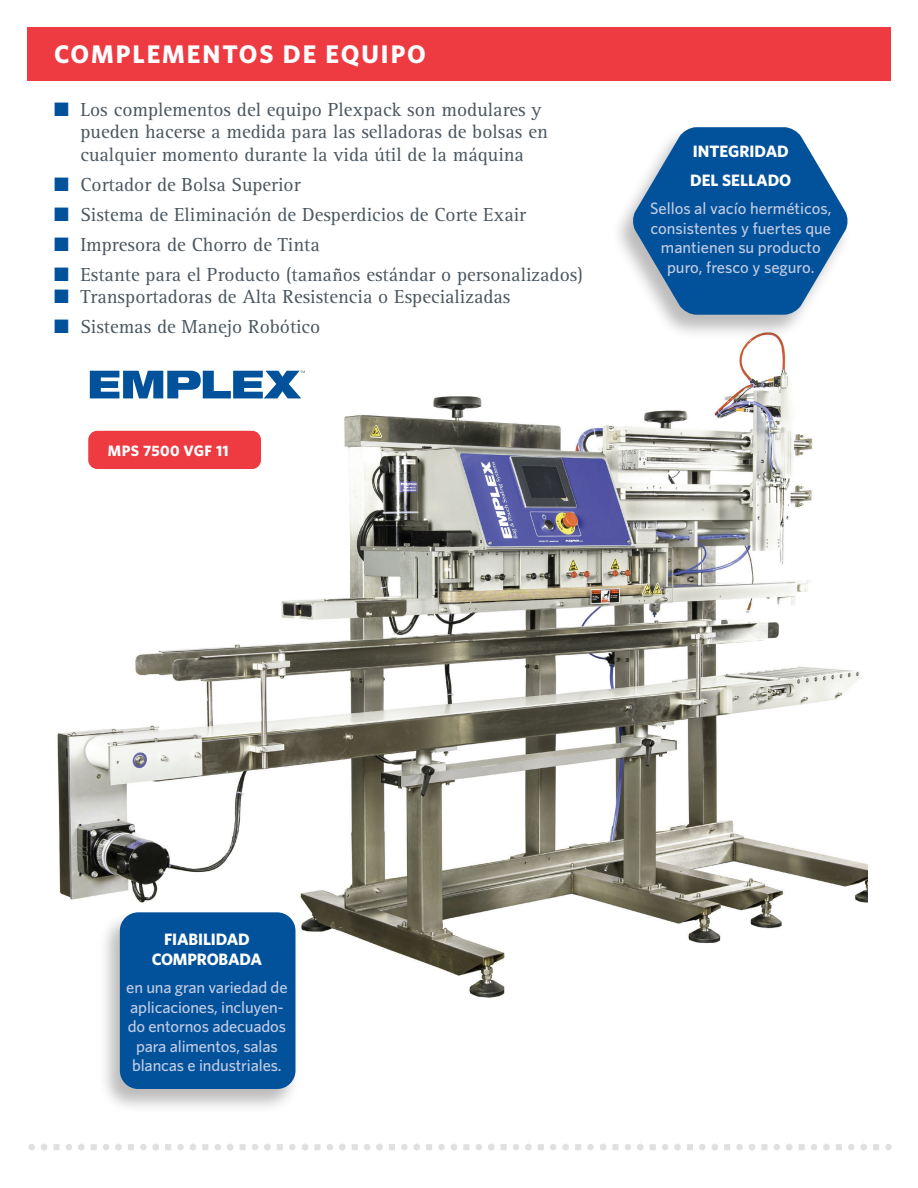
<style>
.page{position:relative;width:918px;height:1188px;background:#fff}
.page>*{position:absolute;margin:0;border:0;box-sizing:border-box;transform-origin:0 0}
.t1{font:700 25.5px "Whitney";letter-spacing:.075em;color:#fff}
.t2{font:19.5px/22.5px "Rotis Serif";color:#4b565f}
.t3{font:500 16.5px/19.5px "Whitney";letter-spacing:-.01em;color:#c3cbe4;text-align:center}
.t4{font:700 16.5px/28.5px "Whitney";letter-spacing:-.01em;color:#fff}
.t5{font:700 15.15px "Whitney";letter-spacing:.025em;color:#fff}
.s1{color:#01529a}
</style>
<div class="page">
<img style="left:57px;top:340px;width:811px;height:658px">
<div style="left:28px;top:1144px;width:7px;height:6px;background:#e0e0e0;border-radius:50%"></div>
<svg style="left:41px;top:1143px;width:6px;height:8px"></svg>
<div style="left:53px;top:1144px;width:7px;height:6px;background:#e0e0e0"></div>
<svg style="left:66px;top:1144px;width:6px;height:6px"></svg>
<svg style="left:78px;top:1143px;width:7px;height:8px"></svg>
<svg style="left:91px;top:1144px;width:6px;height:6px"></svg>
<svg style="left:103px;top:1144px;width:6px;height:6px"></svg>
<svg style="left:115px;top:1143px;width:7px;height:8px"></svg>
<svg style="left:128px;top:1144px;width:6px;height:6px"></svg>
<div style="left:140px;top:1144px;width:7px;height:6px;background:#e0e0e0;border-radius:50%"></div>
<svg style="left:153px;top:1143px;width:6px;height:8px"></svg>
<svg style="left:165px;top:1144px;width:6px;height:6px"></svg>
<div style="left:177px;top:1144px;width:7px;height:6px;background:#e0e0e0;border-radius:50%"></div>
<svg style="left:190px;top:1143px;width:6px;height:8px"></svg>
<svg style="left:202px;top:1144px;width:6px;height:6px"></svg>
<svg style="left:215px;top:1144px;width:6px;height:6px"></svg>
<svg style="left:227px;top:1143px;width:6px;height:8px"></svg>
<svg style="left:240px;top:1144px;width:6px;height:6px"></svg>
<svg style="left:252px;top:1144px;width:6px;height:6px"></svg>
<svg style="left:264px;top:1143px;width:7px;height:8px"></svg>
<svg style="left:277px;top:1144px;width:6px;height:6px"></svg>
<svg style="left:289px;top:1144px;width:6px;height:6px"></svg>
<svg style="left:302px;top:1143px;width:6px;height:8px"></svg>
<div style="left:314px;top:1144px;width:7px;height:6px;background:#e0e0e0"></div>
<svg style="left:327px;top:1144px;width:6px;height:6px"></svg>
<svg style="left:339px;top:1143px;width:7px;height:8px"></svg>
<svg style="left:352px;top:1144px;width:6px;height:6px"></svg>
<svg style="left:364px;top:1144px;width:6px;height:6px"></svg>
<svg style="left:376px;top:1143px;width:7px;height:8px"></svg>
<svg style="left:389px;top:1144px;width:6px;height:6px"></svg>
<div style="left:401px;top:1144px;width:7px;height:6px;background:#e0e0e0;border-radius:50%"></div>
<svg style="left:414px;top:1143px;width:6px;height:8px"></svg>
<svg style="left:426px;top:1144px;width:6px;height:6px"></svg>
<div style="left:438px;top:1144px;width:7px;height:6px;background:#e0e0e0;border-radius:50%"></div>
<svg style="left:451px;top:1143px;width:6px;height:8px"></svg>
<svg style="left:463px;top:1144px;width:6px;height:6px"></svg>
<svg style="left:476px;top:1144px;width:6px;height:6px"></svg>
<svg style="left:488px;top:1143px;width:6px;height:8px"></svg>
<svg style="left:501px;top:1144px;width:6px;height:6px"></svg>
<svg style="left:513px;top:1144px;width:6px;height:6px"></svg>
<svg style="left:525px;top:1143px;width:7px;height:8px"></svg>
<svg style="left:538px;top:1144px;width:6px;height:6px"></svg>
<div style="left:550px;top:1144px;width:7px;height:6px;background:#e0e0e0;border-radius:50%"></div>
<svg style="left:562px;top:1143px;width:7px;height:8px"></svg>
<svg style="left:575px;top:1144px;width:6px;height:6px"></svg>
<div style="left:587px;top:1144px;width:7px;height:6px;background:#e0e0e0;border-radius:50%"></div>
<svg style="left:600px;top:1143px;width:6px;height:8px"></svg>
<div style="left:612px;top:1144px;width:7px;height:6px;background:#e0e0e0"></div>
<svg style="left:625px;top:1144px;width:6px;height:6px"></svg>
<svg style="left:637px;top:1143px;width:7px;height:8px"></svg>
<svg style="left:650px;top:1144px;width:6px;height:6px"></svg>
<svg style="left:662px;top:1144px;width:6px;height:6px"></svg>
<svg style="left:674px;top:1143px;width:7px;height:8px"></svg>
<svg style="left:687px;top:1144px;width:6px;height:6px"></svg>
<div style="left:699px;top:1144px;width:7px;height:6px;background:#e0e0e0;border-radius:50%"></div>
<svg style="left:712px;top:1143px;width:6px;height:8px"></svg>
<svg style="left:724px;top:1144px;width:6px;height:6px"></svg>
<div style="left:736px;top:1144px;width:7px;height:6px;background:#e0e0e0;border-radius:50%"></div>
<svg style="left:749px;top:1144px;width:6px;height:7px"></svg>
<svg style="left:761px;top:1144px;width:6px;height:6px"></svg>
<svg style="left:774px;top:1144px;width:6px;height:6px"></svg>
<svg style="left:786px;top:1143px;width:6px;height:8px"></svg>
<svg style="left:799px;top:1144px;width:6px;height:6px"></svg>
<svg style="left:811px;top:1144px;width:6px;height:6px"></svg>
<svg style="left:823px;top:1143px;width:7px;height:8px"></svg>
<svg style="left:836px;top:1144px;width:6px;height:6px"></svg>
<div style="left:848px;top:1144px;width:7px;height:6px;background:#e0e0e0;border-radius:50%"></div>
<svg style="left:860px;top:1143px;width:7px;height:8px"></svg>
<svg style="left:873px;top:1144px;width:6px;height:6px"></svg>
<div style="left:885px;top:1144px;width:7px;height:6px;background:#e0e0e0;border-radius:50%"></div>
<div style="left:27px;top:27px;width:864px;height:53px;background:#ee3a41"></div>
<div style="left:611px;top:126px;width:241px;height:214px;background:#231f20;opacity:.3"></div>
<svg style="left:632px;top:127px;width:216px;height:188px"></svg>
<svg style="left:90px;top:371px;width:215px;height:27px"></svg>
<div style="left:88px;top:431px;width:173px;height:38px;background:#ee3a41;border-radius:9px"></div>
<div style="left:98px;top:911px;width:202px;height:203px;background:#231f20;opacity:.3"></div>
<div style="left:120px;top:912px;width:175px;height:177px;background:#01529a;border-radius:18px"></div>
<h1 class="t1" style="left:54px;top:37px;width:373px">COMPLEMENTOS DE EQUIPO</h1>
<p class="t2" style="left:80px;top:99px;width:469px;text-indent:-26px"><span class="s1">■</span> Los complementos del equipo Plexpack son modulares y pueden hacerse a medida para las selladoras de bolsas en cualquier momento durante la vida útil de la máquina</p>
<p class="t2" style="left:54px;top:174px;width:248px"><span class="s1">■</span> Cortador de Bolsa Superior</p>
<p class="t2" style="left:54px;top:204px;width:474px"><span class="s1">■</span> Sistema de Eliminación de Desperdicios de Corte Exair</p>
<p class="t2" style="left:54px;top:234px;width:267px"><span class="s1">■</span> Impresora de Chorro de Tinta</p>
<p class="t2" style="left:54px;top:264px;width:530px"><span class="s1">■</span> Estante para el Producto (tamaños estándar o personalizados)</p>
<p class="t2" style="left:54px;top:286px;width:458px"><span class="s1">■</span> Transportadoras de Alta Resistencia o Especializadas</p>
<p class="t2" style="left:54px;top:316px;width:268px"><span class="s1">■</span> Sistemas de Manejo Robótico</p>
<p class="t5" style="left:108px;top:440px;width:122px">MPS 7500 VGF 11</p>
<p class="t4" style="left:690px;top:137px;width:103px">INTEGRIDAD<br>DEL SELLADO</p>
<p class="t3" style="left:650px;top:199px;width:183px">Sellos al vacío herméticos, consistentes y fuertes que mantienen su producto puro, fresco y seguro.</p>
<p class="t4" style="left:152px;top:930px;width:112px;line-height:19.5px;text-align:center">FIABILIDAD<br>COMPROBADA</p>
<p class="t3" style="left:126px;top:978px;width:163px">en una gran variedad de aplicaciones, incluyen&shy;do entornos adecuados para alimentos, salas blancas e industriales.</p>
</div>
